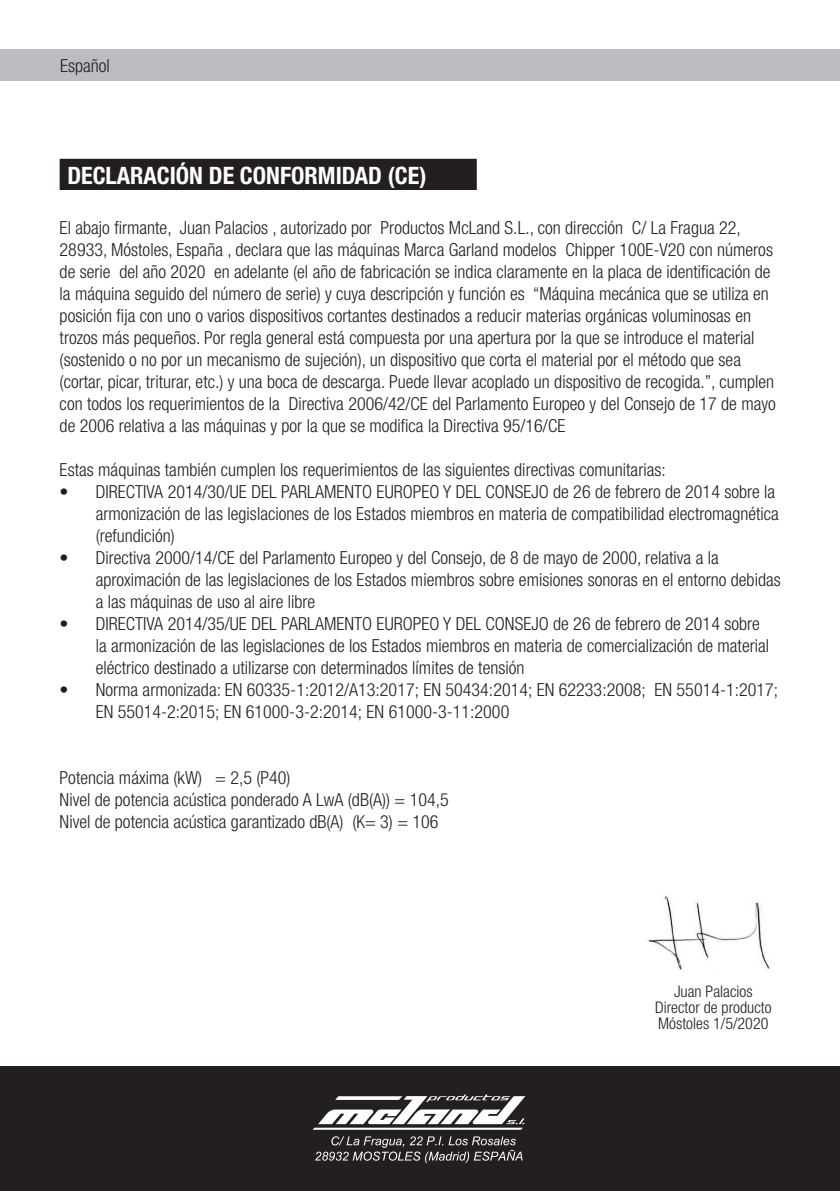
<style>
.page{position:relative;width:840px;height:1191px;background:#fff}
.page>*{position:absolute;margin:0;border:0;box-sizing:border-box;transform-origin:0 0}
.t1{font:700 condensed 24px "Helvetica Neue";color:#fff}
.t2{font:300 condensed 18px/22px "Helvetica Neue";color:#231f20}
.t3{font:300 condensed 16px/16px "Helvetica Neue";color:#231f20;text-align:center}
</style>
<div class="page">
<div style="left:0;top:50px;width:839px;height:31px;background:#bcbdc0"></div>
<div style="left:61px;top:160px;width:414px;height:29px;background:#231f20"></div>
<div style="left:60px;top:159px;width:416px;height:31px;border:2px solid #231f20"></div>
<img style="left:647px;top:896px;width:124px;height:74px">
<div style="left:0;top:1066px;width:839px;height:125px;background:#231f20"></div>
<svg style="left:313px;top:1094px;width:212px;height:35px"></svg>
<svg style="left:315px;top:1136px;width:207px;height:27px"></svg>
<p class="t2" style="left:60px;top:55px;width:51px">Español</p>
<h1 class="t1" style="left:67px;top:161px;width:360px">DECLARACIÓN DE CONFORMIDAD (CE)</h1>
<p class="t2" style="left:60px;top:216px;width:717px">El abajo firmante, Juan Palacios , autorizado por Productos McLand S.L., con dirección C/ La Fragua 22, 28933, Móstoles, España , declara que las máquinas Marca Garland modelos Chipper 100E-V20 con números de serie del año 2020 en adelante (el año de fabricación se indica claramente en la placa de identificación de la máquina seguido del número de serie) y cuya descripción y función es “Máquina mecánica que se utiliza en posición fija con uno o varios dispositivos cortantes destinados a reducir materias orgánicas voluminosas en trozos más pequeños. Por regla general está compuesta por una apertura por la que se introduce el material (sostenido o no por un mecanismo de sujeción), un dispositivo que corta el material por el método que sea (cortar, picar, triturar, etc.) y una boca de descarga. Puede llevar acoplado un dispositivo de recogida.”, cumplen con todos los requerimientos de la Directiva 2006/42/CE del Parlamento Europeo y del Consejo de 17 de mayo de 2006 relativa a las máquinas y por la que se modifica la Directiva 95/16/CE</p>
<p class="t2" style="left:60px;top:458px;width:607px">Estas máquinas también cumplen los requerimientos de las siguientes directivas comunitarias:</p>
<p class="t2" style="left:96px;top:480px;width:684px;text-indent:-36px">• DIRECTIVA 2014/30/UE DEL PARLAMENTO EUROPEO Y DEL CONSEJO de 26 de febrero de 2014 sobre la armonización de las legislaciones de los Estados miembros en materia de compatibilidad electromagnética (refundición)</p>
<p class="t2" style="left:96px;top:546px;width:686px;text-indent:-36px">• Directiva 2000/14/CE del Parlamento Europeo y del Consejo, de 8 de mayo de 2000, relativa a la aproximación de las legislaciones de los Estados miembros sobre emisiones sonoras en el entorno debidas a las máquinas de uso al aire libre</p>
<p class="t2" style="left:96px;top:612px;width:674px;text-indent:-36px">• DIRECTIVA 2014/35/UE DEL PARLAMENTO EUROPEO Y DEL CONSEJO de 26 de febrero de 2014 sobre la armonización de las legislaciones de los Estados miembros en materia de comercialización de material eléctrico destinado a utilizarse con determinados límites de tensión</p>
<p class="t2" style="left:96px;top:678px;width:683px;text-indent:-36px">• Norma armonizada: EN 60335-1:2012/A13:2017; EN 50434:2014; EN 62233:2008; EN 55014-1:2017;<br>EN 55014-2:2015; EN 61000-3-2:2014; EN 61000-3-11:2000</p>
<p class="t2" style="left:60px;top:766px;width:390px">Potencia máxima (kW) = 2,5 (P40)<br>Nivel de potencia acústica ponderado A LwA (dB(A)) = 104,5<br>Nivel de potencia acústica garantizado dB(A) (K= 3) = 106</p>
<p class="t3" style="left:654px;top:983px;width:118px">Juan Palacios<br>Director de producto<br>Móstoles 1/5/2020</p>
</div>
